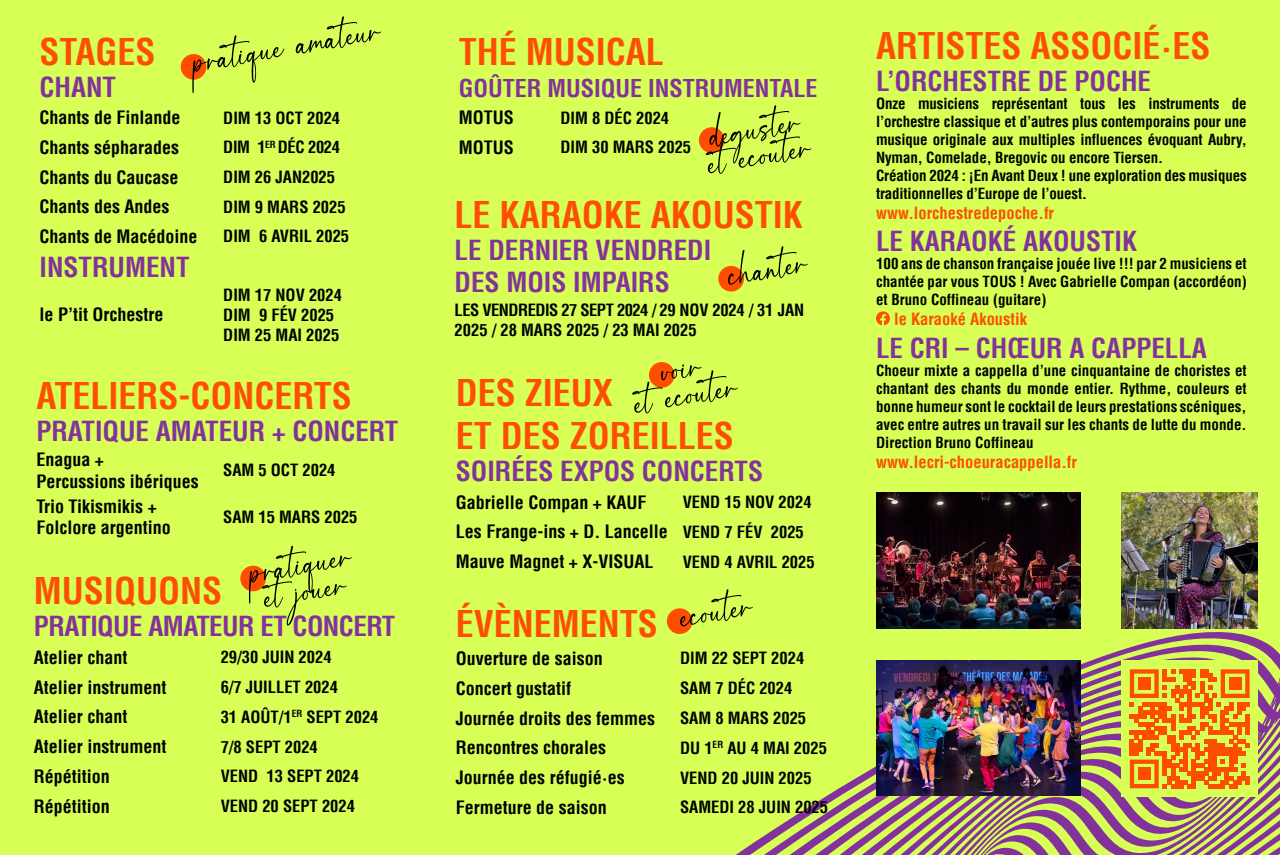
<style>
.page{position:relative;width:1280px;height:855px;background:#d7ff56}
.page>*{position:absolute;margin:0;border:0;box-sizing:border-box;transform-origin:0 0}
.t1{font:49.5px "Christine";color:#000}
.t2{font:700 condensed 36px/43.2px "Helvetica";color:#ff4e02}
.t3{font:700 condensed 27px/32.4px "Helvetica";color:#83329b}
.t4{font:700 condensed 27px "Helvetica";letter-spacing:-.02em;color:#83329b}
.t5{font:700 condensed 24px "Helvetica";color:#83329b}
.t6{font:700 condensed 18px/21.6px "Helvetica";color:#000}
.t7{font:700 condensed 16.5px/19.8px "Helvetica";color:#000}
.t8{font:700 condensed 16.5px "Helvetica";color:#ff4e02}
.t9{font:700 condensed 16.5px "Helvetica";letter-spacing:-.02em;color:#000}
.t10{font:700 condensed 15px/18px "Helvetica";letter-spacing:-.01em;color:#000;text-align:justify}
.s1{font-size:16.5px}
</style>
<div class="page">
<div style="left:181px;top:54px;width:25px;height:26px;background:#ff4e02;border-radius:50%"></div>
<svg style="left:876px;top:311px;width:14px;height:8px"></svg>
<svg style="left:649px;top:319px;width:631px;height:536px"></svg>
<img style="left:876px;top:660px;width:204px;height:135px">
<img style="left:1122px;top:492px;width:136px;height:136px">
<img style="left:876px;top:492px;width:204px;height:136px">
<div style="left:240px;top:565px;width:26px;height:26px;background:#ff4e02;border-radius:50%"></div>
<div style="left:649px;top:362px;width:26px;height:26px;background:#ff4e02;border-radius:50%"></div>
<div style="left:699px;top:127px;width:25px;height:26px;background:#ff4e02;border-radius:50%"></div>
<div style="left:1122px;top:660px;width:136px;height:137px;background:#d7ff56"></div>
<svg style="left:1130px;top:669px;width:119px;height:119px"></svg>
<div style="left:1138px;top:677px;width:12px;height:13px;background:#ff4e02"></div>
<div style="left:1229px;top:677px;width:12px;height:13px;background:#ff4e02"></div>
<div style="left:1138px;top:767px;width:12px;height:13px;background:#ff4e02"></div>
<div style="left:718px;top:266px;width:26px;height:25px;background:#ff4e02;border-radius:50%"></div>
<div style="left:667px;top:608px;width:25px;height:26px;background:#ff4e02;border-radius:50%"></div>
<h1 class="t1" style="left:188px;top:29px;width:191px;rotate:-10deg">pratique amateur</h1>
<h2 class="t2" style="left:876px;top:24px;width:336px">ARTISTES ASSOCIÉ·ES</h2>
<h2 class="t2" style="left:459px;top:30px;width:207px">THÉ MUSICAL</h2>
<h3 class="t5" style="left:459px;top:73px;width:360px">GOÛTER MUSIQUE INSTRUMENTALE</h3>
<p class="t6" style="left:459px;top:107px;width:57px">MOTUS</p>
<p class="t7" style="left:560px;top:108px;width:110px">DIM 8 DÉC 2024</p>
<p class="t6" style="left:459px;top:136px;width:57px">MOTUS</p>
<p class="t7" style="left:560px;top:137px;width:132px">DIM 30 MARS 2025</p>
<h2 class="t2" style="left:40px;top:30px;width:118px">STAGES</h2>
<h3 class="t3" style="left:40px;top:70px;width:78px">CHANT</h3>
<p class="t6" style="left:40px;top:107px;width:143px">Chants de Finlande</p>
<p class="t7" style="left:223px;top:108px;width:118px">DIM 13 OCT 2024</p>
<p class="t6" style="left:40px;top:136px;width:141px">Chants sépharades</p>
<p class="t9" style="left:223px;top:137px;width:118px">DIM 1<sup>ER</sup> DÉC 2024</p>
<p class="t6" style="left:40px;top:166px;width:140px">Chants du Caucase</p>
<p class="t7" style="left:223px;top:167px;width:113px">DIM 26 JAN2025</p>
<p class="t6" style="left:40px;top:196px;width:131px">Chants des Andes</p>
<p class="t7" style="left:223px;top:197px;width:124px">DIM 9 MARS 2025</p>
<p class="t6" style="left:40px;top:225px;width:160px">Chants de Macédoine</p>
<p class="t7" style="left:223px;top:226px;width:127px">DIM 6 AVRIL 2025</p>
<h3 class="t3" style="left:40px;top:251px;width:152px">INSTRUMENT</h3>
<p class="t6" style="left:40px;top:304px;width:126px">le P’tit Orchestre</p>
<h3 class="t3" style="left:876px;top:65px;width:277px">L’ORCHESTRE DE POCHE</h3>
<p class="t10" style="left:876px;top:95px;width:372px;text-align:left">Onze musiciens représentant tous les instruments de l’orchestre classique et d’autres plus contemporains pour une musique originale aux multiples influences évoquant Aubry, Nyman, Comelade, Bregovic ou encore Tiersen.<br>Création 2024 : ¡En Avant Deux ! une exploration des musiques traditionnelles d’Europe de l’ouest.</p>
<p class="t8" style="left:876px;top:203px;width:180px">www.lorchestredepoche.fr</p>
<h3 class="t3" style="left:876px;top:225px;width:263px">LE KARAOKÉ AKOUSTIK</h3>
<p class="t10" style="left:876px;top:255px;width:372px">100 ans de chanson française jouée live !!! par 2 musiciens et chantée par vous TOUS ! Avec Gabrielle Compan (accordéon) et Bruno Coffineau (guitare)</p>
<p class="t8" style="left:894px;top:309px;width:134px">le Karaoké Akoustik</p>
<h3 class="t3" style="left:876px;top:331px;width:332px">LE CRI – CHŒUR A CAPPELLA</h3>
<p class="t10" style="left:876px;top:361px;width:372px">Choeur mixte a cappella d’une cinquantaine de choristes et chantant des chants du monde entier. Rythme, couleurs et bonne humeur sont le cocktail de leurs prestations scéniques, avec entre autres un travail sur les chants de lutte du monde.<br>Direction Bruno Coffineau</p>
<p class="t8" style="left:876px;top:451px;width:203px">www.lecri-choeuracappella.fr</p>
<h1 class="t1" style="left:704px;top:103px;width:93px;rotate:-10deg">déguster</h1>
<h1 class="t1" style="left:702px;top:131px;width:105px;rotate:-10deg">et écouter</h1>
<h2 class="t2" style="left:455px;top:193px;width:350px">LE KARAOKE AKOUSTIK</h2>
<h3 class="t3" style="left:455px;top:233px;width:258px">LE DERNIER VENDREDI<br>DES MOIS IMPAIRS</h3>
<p class="t7" style="left:455px;top:300px;width:351px">LES VENDREDIS 27 SEPT 2024 / 29 NOV 2024 / 31 JAN<br>2025 / 28 MARS 2025 / 23 MAI 2025</p>
<h1 class="t1" style="left:723px;top:242px;width:81px;rotate:-10deg">chanter</h1>
<p class="t7" style="left:223px;top:285px;width:120px">DIM 17 NOV 2024<br>DIM 9 FÉV 2025<br>DIM 25 MAI 2025</p>
<h1 class="t1" style="left:655px;top:338px;width:41px;rotate:-10deg">voir</h1>
<h1 class="t1" style="left:629px;top:370px;width:105px;rotate:-10deg">et écouter</h1>
<h2 class="t2" style="left:456px;top:371px;width:280px">DES ZIEUX<br>ET DES ZOREILLES</h2>
<h3 class="t3" style="left:456px;top:455px;width:309px">SOIRÉES EXPOS CONCERTS</h3>
<p class="t6" style="left:456px;top:491px;width:192px">Gabrielle Compan + KAUF</p>
<p class="t7" style="left:683px;top:492px;width:130px">VEND 15 NOV 2024</p>
<p class="t6" style="left:456px;top:517px;width:349px;line-height:29.7px">Les Frange-ins + D. Lancelle <span class="s1">VEND 7 FÉV 2025<br></span>Mauve Magnet + X-VISUAL</p>
<h2 class="t2" style="left:36px;top:374px;width:317px">ATELIERS-CONCERTS</h2>
<h3 class="t3" style="left:36px;top:414px;width:363px">PRATIQUE AMATEUR + CONCERT</h3>
<p class="t6" style="left:36px;top:448px;width:164px">Enagua +<br>Percussions ibériques</p>
<p class="t7" style="left:223px;top:460px;width:114px">SAM 5 OCT 2024</p>
<p class="t6" style="left:36px;top:495px;width:136px">Trio Tikismikis +<br>Folclore argentino</p>
<p class="t7" style="left:223px;top:507px;width:136px">SAM 15 MARS 2025</p>
<h1 class="t1" style="left:244px;top:539px;width:104px;rotate:-10deg">pratiquer</h1>
<p class="t7" style="left:683px;top:551px;width:133px">VEND 4 AVRIL 2025</p>
<h1 class="t1" style="left:259px;top:564px;width:84px;rotate:-10deg">et jouer</h1>
<h2 class="t2" style="left:34px;top:569px;width:190px">MUSIQUONS</h2>
<h3 class="t4" style="left:34px;top:609px;width:363px">PRATIQUE AMATEUR ET CONCERT</h3>
<p class="t6" style="left:34px;top:646px;width:95px">Atelier chant</p>
<p class="t7" style="left:221px;top:647px;width:112px">29/30 JUIN 2024</p>
<p class="t6" style="left:34px;top:676px;width:134px">Atelier instrument</p>
<p class="t7" style="left:221px;top:677px;width:119px">6/7 JUILLET 2024</p>
<p class="t6" style="left:34px;top:706px;width:95px">Atelier chant</p>
<p class="t7" style="left:221px;top:707px;width:159px">31 AOÛT/1<sup>ER</sup> SEPT 2024</p>
<p class="t6" style="left:34px;top:735px;width:134px">Atelier instrument</p>
<p class="t7" style="left:221px;top:736px;width:99px">7/8 SEPT 2024</p>
<p class="t6" style="left:34px;top:765px;width:78px">Répétition</p>
<p class="t7" style="left:221px;top:766px;width:140px">VEND 13 SEPT 2024</p>
<p class="t6" style="left:34px;top:795px;width:78px">Répétition</p>
<p class="t7" style="left:221px;top:796px;width:136px">VEND 20 SEPT 2024</p>
<h1 class="t1" style="left:675px;top:584px;width:74px;rotate:-10deg">écouter</h1>
<h2 class="t2" style="left:456px;top:602px;width:204px">ÉVÈNEMENTS</h2>
<p class="t6" style="left:456px;top:647px;width:148px">Ouverture de saison</p>
<p class="t7" style="left:680px;top:648px;width:126px">DIM 22 SEPT 2024</p>
<p class="t6" style="left:456px;top:677px;width:117px">Concert gustatif</p>
<p class="t7" style="left:680px;top:678px;width:114px">SAM 7 DÉC 2024</p>
<p class="t6" style="left:456px;top:707px;width:201px">Journée droits des femmes</p>
<p class="t7" style="left:680px;top:708px;width:128px">SAM 8 MARS 2025</p>
<p class="t6" style="left:456px;top:737px;width:152px">Rencontres chorales</p>
<p class="t7" style="left:680px;top:737px;width:148px">DU 1<sup>ER</sup> AU 4 MAI 2025</p>
<p class="t6" style="left:456px;top:766px;width:170px">Journée des réfugié·es</p>
<p class="t7" style="left:680px;top:767px;width:133px">VEND 20 JUIN 2025</p>
<p class="t6" style="left:456px;top:796px;width:152px">Fermeture de saison</p>
<p class="t7" style="left:680px;top:797px;width:150px">SAMEDI 28 JUIN 2025</p>
</div>
